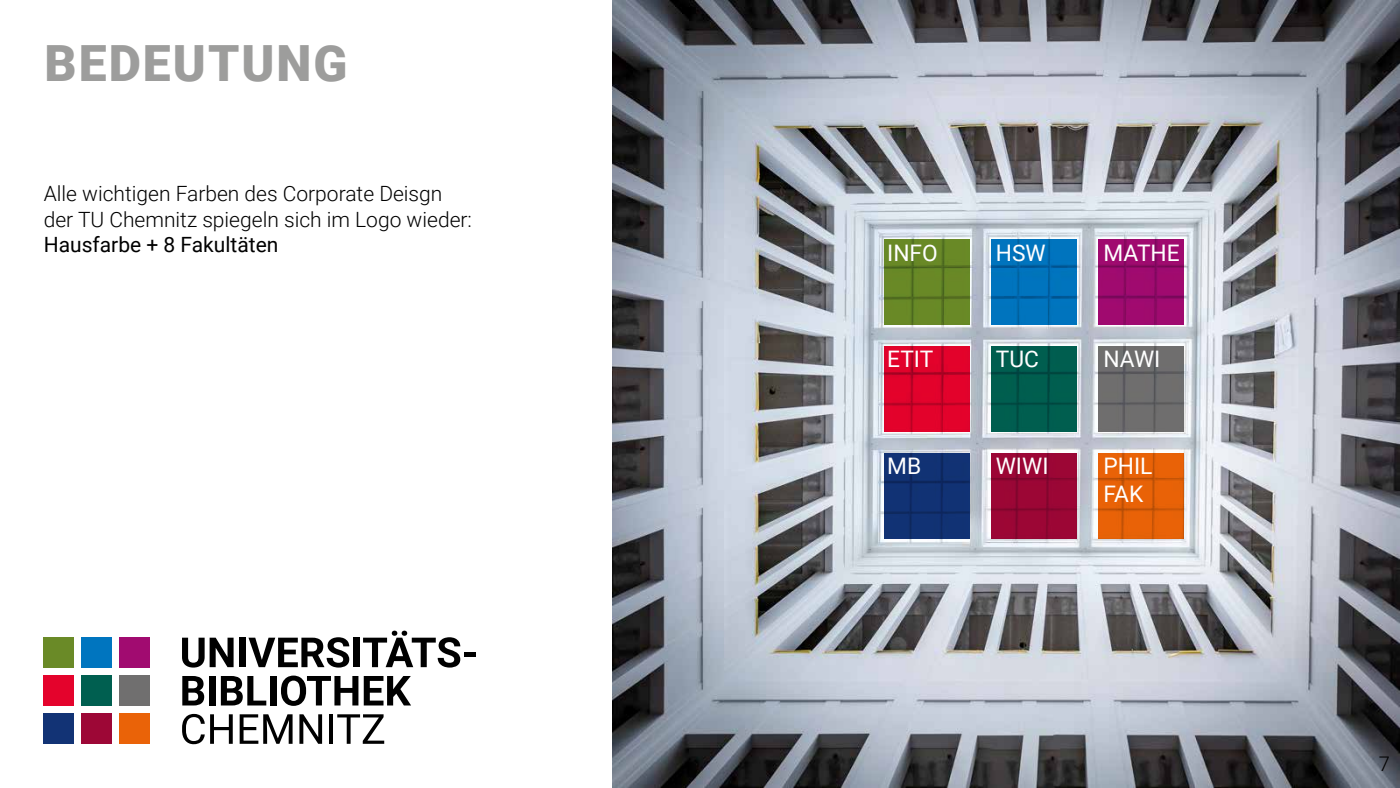
<style>
.page{position:relative;width:1400px;height:788px;background:#fff}
.page>*{position:absolute;margin:0;border:0;box-sizing:border-box;transform-origin:0 0}
.Überschrift_1{font:900 49.88px "Roboto";letter-spacing:.04em;color:#9d9d9c}
.t1{font:22.75px "Roboto";color:#fff}
.Fließtext_Light{font:300 21px/25.2px "Roboto";color:#000}
.t2{font:300 20.12px "Roboto";color:#000}
.s1{font-weight:400}
</style>
<div class="page">
<img style="left:612px;top:0;width:788px;height:788px">
<div style="left:884px;top:239px;width:86px;height:86px;background:#6a8a27"></div>
<div style="left:991px;top:239px;width:86px;height:86px;background:#0075bf"></div>
<div style="left:1098px;top:239px;width:86px;height:86px;background:#a10b70"></div>
<div style="left:884px;top:346px;width:86px;height:86px;background:#e4032c"></div>
<div style="left:991px;top:346px;width:86px;height:86px;background:#005f50"></div>
<div style="left:1098px;top:346px;width:86px;height:86px;background:#706f6f"></div>
<div style="left:884px;top:453px;width:86px;height:86px;background:#123375"></div>
<div style="left:991px;top:453px;width:86px;height:86px;background:#9d0736"></div>
<div style="left:1098px;top:453px;width:86px;height:86px;background:#ea6308"></div>
<svg style="left:182px;top:637px;width:52px;height:30px"></svg>
<div style="left:239px;top:637px;width:6px;height:30px;background:#000"></div>
<svg style="left:248px;top:637px;width:101px;height:30px"></svg>
<div style="left:354px;top:637px;width:6px;height:30px;background:#000"></div>
<svg style="left:363px;top:630px;width:97px;height:37px"></svg>
<hr style="left:464px;top:652px;width:11px;height:4px;background:#000">
<svg style="left:182px;top:676px;width:22px;height:29px"></svg>
<div style="left:209px;top:676px;width:6px;height:29px;background:#000"></div>
<svg style="left:221px;top:676px;width:45px;height:29px"></svg>
<div style="left:270px;top:676px;width:6px;height:29px;background:#000"></div>
<svg style="left:281px;top:675px;width:77px;height:30px"></svg>
<svg style="left:364px;top:676px;width:47px;height:29px"></svg>
<svg style="left:182px;top:713px;width:51px;height:31px"></svg>
<svg style="left:240px;top:714px;width:53px;height:29px"></svg>
<svg style="left:299px;top:714px;width:23px;height:29px"></svg>
<hr style="left:329px;top:714px;width:4px;height:29px;background:#000">
<svg style="left:337px;top:714px;width:47px;height:29px"></svg>
<div style="left:43px;top:637px;width:31px;height:31px;background:#6a8a27"></div>
<div style="left:81px;top:637px;width:30px;height:31px;background:#0075bf"></div>
<div style="left:119px;top:637px;width:30px;height:31px;background:#a10b70"></div>
<div style="left:43px;top:675px;width:31px;height:31px;background:#e4032c"></div>
<div style="left:81px;top:675px;width:30px;height:31px;background:#005f50"></div>
<div style="left:119px;top:675px;width:30px;height:31px;background:#706f6f"></div>
<div style="left:43px;top:713px;width:31px;height:31px;background:#123375"></div>
<div style="left:81px;top:713px;width:30px;height:31px;background:#9d0736"></div>
<div style="left:119px;top:713px;width:30px;height:31px;background:#ea6308"></div>
<p class="Überschrift_1" style="left:45px;top:28px;width:305px">BEDEUTUNG</p>
<p class="Fließtext_Light" style="left:44px;top:180px;width:430px">Alle wichtigen Farben des Corporate Deisgn der TU Chemnitz spiegeln sich im Logo wieder:<br><span class="s1">Hausfarbe + 8 Fakultäten</span></p>
<p class="t1" style="left:887px;top:237px;width:52px">INFO</p>
<p class="t1" style="left:996px;top:237px;width:51px">HSW</p>
<p class="t1" style="left:1104px;top:237px;width:78px">MATHE</p>
<p class="t1" style="left:887px;top:343px;width:48px">ETIT</p>
<p class="t1" style="left:996px;top:343px;width:45px">TUC</p>
<p class="t1" style="left:1104px;top:343px;width:58px">NAWI</p>
<p class="t1" style="left:887px;top:450px;width:36px">MB</p>
<p class="t1" style="left:996px;top:450px;width:54px">WIWI</p>
<p class="t1" style="left:1104px;top:450px;width:51px">PHIL</p>
<p class="t1" style="left:1104px;top:477px;width:41px">FAK</p>
<p class="t2" style="left:1379px;top:749px;width:13px">7</p>
</div>
